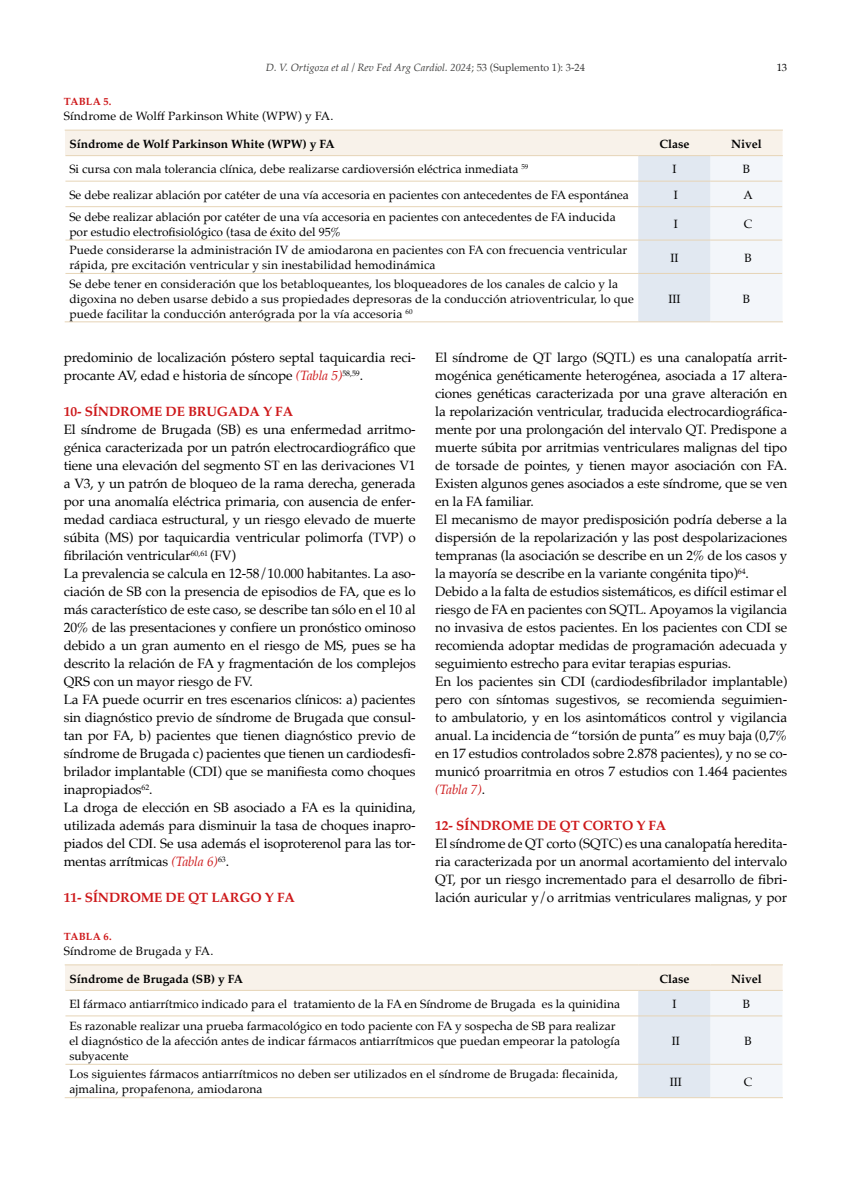
<style>
.page{position:relative;width:851px;height:1191px;background:#fff}
.page>*{position:absolute;margin:0;border:0;box-sizing:border-box;transform-origin:0 0}
.t1{font:13.5px/18px "Palatino";letter-spacing:-.01em;color:#000}
.t2{font:700 13.5px "Palatino";letter-spacing:-.01em;color:#cd1719}
.t3{font:12px/15px "Palatino";color:#000}
.t4{font:700 12px "Palatino";color:#000}
.t5{font:italic 10.5px "Palatino";color:#3c3c3b}
.t6{font:700 10.5px "Palatino";letter-spacing:.01em;color:#cd1719}
.t7{font:10.5px "Palatino";color:#000}
.s1{font-style:normal}
.s2{font-style:italic;color:#cd1719}
</style>
<div class="page">
<svg style="left:65px;top:131px;width:717px;height:190px"></svg>
<hr style="left:65px;top:130px;width:573px;height:1px;background:#e6d4b6">
<hr style="left:638px;top:130px;width:72px;height:1px;background:#e6d4b6">
<hr style="left:710px;top:130px;width:72px;height:1px;background:#e6d4b6">
<hr style="left:65px;top:155px;width:573px;height:1px;background:#e6d4b6">
<hr style="left:638px;top:155px;width:72px;height:1px;background:#e6d4b6">
<hr style="left:710px;top:155px;width:72px;height:1px;background:#e6d4b6">
<hr style="left:65px;top:181px;width:573px;height:1px;background:#e6d4b6">
<hr style="left:638px;top:181px;width:72px;height:1px;background:#e6d4b6">
<hr style="left:710px;top:181px;width:72px;height:1px;background:#e6d4b6">
<hr style="left:65px;top:206px;width:573px;height:1px;background:#e6d4b6">
<hr style="left:638px;top:206px;width:72px;height:1px;background:#e6d4b6">
<hr style="left:710px;top:206px;width:72px;height:1px;background:#e6d4b6">
<hr style="left:65px;top:240px;width:573px;height:1px;background:#e6d4b6">
<hr style="left:638px;top:240px;width:72px;height:1px;background:#e6d4b6">
<hr style="left:710px;top:240px;width:72px;height:1px;background:#e6d4b6">
<hr style="left:65px;top:273px;width:573px;height:1px;background:#e6d4b6">
<hr style="left:638px;top:273px;width:72px;height:1px;background:#e6d4b6">
<hr style="left:710px;top:273px;width:72px;height:1px;background:#e6d4b6">
<hr style="left:65px;top:321px;width:573px;height:1px;background:#e6d4b6">
<hr style="left:638px;top:321px;width:72px;height:1px;background:#e6d4b6">
<hr style="left:710px;top:321px;width:72px;height:1px;background:#e6d4b6">
<svg style="left:65px;top:965px;width:717px;height:132px"></svg>
<hr style="left:65px;top:964px;width:573px;height:1px;background:#e6d4b6">
<hr style="left:638px;top:964px;width:72px;height:1px;background:#e6d4b6">
<hr style="left:710px;top:964px;width:72px;height:1px;background:#e6d4b6">
<hr style="left:65px;top:990px;width:573px;height:1px;background:#e6d4b6">
<hr style="left:638px;top:990px;width:72px;height:1px;background:#e6d4b6">
<hr style="left:710px;top:990px;width:72px;height:1px;background:#e6d4b6">
<hr style="left:65px;top:1015px;width:573px;height:1px;background:#e6d4b6">
<hr style="left:638px;top:1015px;width:72px;height:1px;background:#e6d4b6">
<hr style="left:710px;top:1015px;width:72px;height:1px;background:#e6d4b6">
<hr style="left:65px;top:1064px;width:573px;height:1px;background:#e6d4b6">
<hr style="left:638px;top:1064px;width:72px;height:1px;background:#e6d4b6">
<hr style="left:710px;top:1064px;width:72px;height:1px;background:#e6d4b6">
<hr style="left:65px;top:1097px;width:573px;height:1px;background:#e6d4b6">
<hr style="left:638px;top:1097px;width:72px;height:1px;background:#e6d4b6">
<hr style="left:710px;top:1097px;width:72px;height:1px;background:#e6d4b6">
<p class="t5" style="left:266px;top:58px;width:320px">D. V. Ortigoza et al / Rev Fed Arg Cardiol. 2024<span class="s1">; 53 (Suplemento 1): 3-24</span></p>
<p class="t7" style="left:776px;top:58px;width:12px">13</p>
<p class="t6" style="left:64px;top:93px;width:49px">TABLA 5.</p>
<p class="t3" style="left:64px;top:109px;width:271px">Síndrome de Wolff Parkinson White (WPW) y FA.</p>
<p class="t4" style="left:69px;top:133px;width:267px">Síndrome de Wolf Parkinson White (WPW) y FA</p>
<p class="t4" style="left:659px;top:133px;width:31px">Clase</p>
<p class="t4" style="left:731px;top:133px;width:32px">Nivel</p>
<p class="t3" style="left:69px;top:162px;width:460px">Si cursa con mala tolerancia clínica, debe realizarse cardioversión eléctrica inmediata <sup>59</sup></p>
<p class="t3" style="left:672px;top:162px;width:6px">I</p>
<p class="t3" style="left:742px;top:162px;width:9px">B</p>
<p class="t3" style="left:69px;top:187px;width:561px">Se debe realizar ablación por catéter de una vía accesoria en pacientes con antecedentes de FA espontánea</p>
<p class="t3" style="left:673px;top:187px;width:6px">I</p>
<p class="t3" style="left:743px;top:187px;width:11px">A</p>
<p class="t3" style="left:69px;top:209px;width:548px">Se debe realizar ablación por catéter de una vía accesoria en pacientes con antecedentes de FA inducida por estudio electrofisiológico (tasa de éxito del 95%</p>
<p class="t3" style="left:673px;top:217px;width:6px">I</p>
<p class="t3" style="left:743px;top:217px;width:10px">C</p>
<p class="t3" style="left:69px;top:242px;width:559px">Puede considerarse la administración IV de amiodarona en pacientes con FA con frecuencia ventricular rápida, pre excitación ventricular y sin inestabilidad hemodinámica</p>
<p class="t3" style="left:670px;top:250px;width:10px">II</p>
<p class="t3" style="left:744px;top:250px;width:9px">B</p>
<p class="t3" style="left:69px;top:276px;width:566px">Se debe tener en consideración que los betabloqueantes, los bloqueadores de los canales de calcio y la digoxina no deben usarse debido a sus propiedades depresoras de la conducción atrioventricular, lo que puede facilitar la conducción anterógrada por la vía accesoria <sup>60</sup></p>
<p class="t3" style="left:668px;top:291px;width:14px">III</p>
<p class="t3" style="left:742px;top:291px;width:9px">B</p>
<p class="t1" style="left:64px;top:348px;width:353px">predominio de localización póstero septal taquicardia reci&shy;procante AV, edad e historia de síncope <span class="s2">(Tabla 5)</span><sup>58,59</sup>.</p>
<p class="t2" style="left:64px;top:400px;width:231px">10- SÍNDROME DE BRUGADA Y FA</p>
<p class="t1" style="left:64px;top:420px;width:353px">El síndrome de Brugada (SB) es una enfermedad arritmo&shy;génica caracterizada por un patrón electrocardiográfico que tiene una elevación del segmento ST en las derivaciones V1 a V3, y un patrón de bloqueo de la rama derecha, generada por una anomalía eléctrica primaria, con ausencia de enfer&shy;medad cardiaca estructural, y un riesgo elevado de muerte súbita (MS) por taquicardia ventricular polimorfa (TVP) o fibrilación ventricular<sup>60,61</sup> (FV)<br>La prevalencia se calcula en 12-58/10.000 habitantes. La aso&shy;ciación de SB con la presencia de episodios de FA, que es lo más característico de este caso, se describe tan sólo en el 10 al 20% de las presentaciones y confiere un pronóstico ominoso debido a un gran aumento en el riesgo de MS, pues se ha descrito la relación de FA y fragmentación de los complejos QRS con un mayor riesgo de FV.<br>La FA puede ocurrir en tres escenarios clínicos: a) pacientes sin diagnóstico previo de síndrome de Brugada que consul&shy;tan por FA, b) pacientes que tienen diagnóstico previo de síndrome de Brugada c) pacientes que tienen un cardiodesfi&shy;brilador implantable (CDI) que se manifiesta como choques inapropiados<sup>62</sup>.<br>La droga de elección en SB asociado a FA es la quinidina, utilizada además para disminuir la tasa de choques inapro&shy;piados del CDI. Se usa además el isoproterenol para las tor&shy;mentas arrítmicas <span class="s2">(Tabla 6)</span><sup>63</sup>.</p>
<p class="t2" style="left:64px;top:886px;width:232px">11- SÍNDROME DE QT LARGO Y FA</p>
<p class="t1" style="left:435px;top:348px;width:353px">El síndrome de QT largo (SQTL) es una canalopatía arrit&shy;mogénica genéticamente heterogénea, asociada a 17 altera&shy;ciones genéticas caracterizada por una grave alteración en la repolarización ventricular, traducida electrocardiográfica&shy;mente por una prolongación del intervalo QT. Predispone a muerte súbita por arritmias ventriculares malignas del tipo de torsade de pointes, y tienen mayor asociación con FA.<br>Existen algunos genes asociados a este síndrome, que se ven en la FA familiar.<br>El mecanismo de mayor predisposición podría deberse a la dispersión de la repolarización y las post despolarizaciones tempranas (la asociación se describe en un 2% de los casos y la mayoría se describe en la variante congénita tipo)<sup>64</sup>.<br>Debido a la falta de estudios sistemáticos, es difícil estimar el riesgo de FA en pacientes con SQTL. Apoyamos la vigilancia no invasiva de estos pacientes. En los pacientes con CDI se recomienda adoptar medidas de programación adecuada y seguimiento estrecho para evitar terapias espurias.<br>En los pacientes sin CDI (cardiodesfibrilador implantable) pero con síntomas sugestivos, se recomienda seguimien&shy;to ambulatorio, y en los asintomáticos control y vigilancia anual. La incidencia de “torsión de punta” es muy baja (0,7% en 17 estudios controlados sobre 2.878 pacientes), y no se co&shy;municó proarritmia en otros 7 estudios con 1.464 pacientes <span class="s2">(Tabla 7)</span>.</p>
<p class="t2" style="left:435px;top:814px;width:232px">12- SÍNDROME DE QT CORTO Y FA</p>
<p class="t1" style="left:435px;top:834px;width:353px;text-align:justify">El síndrome de QT corto (SQTC) es una canalopatía heredita&shy;ria caracterizada por un anormal acortamiento del intervalo QT, por un riesgo incrementado para el desarrollo de fibri&shy;lación auricular y/o arritmias ventriculares malignas, y por</p>
<p class="t6" style="left:64px;top:927px;width:49px">TABLA 6.</p>
<p class="t3" style="left:64px;top:943px;width:151px">Síndrome de Brugada y FA.</p>
<p class="t4" style="left:69px;top:968px;width:175px">Síndrome de Brugada (SB) y FA</p>
<p class="t4" style="left:659px;top:968px;width:31px">Clase</p>
<p class="t4" style="left:731px;top:968px;width:32px">Nivel</p>
<p class="t3" style="left:69px;top:996px;width:552px">El fármaco antiarrítmico indicado para el tratamiento de la FA en Síndrome de Brugada es la quinidina</p>
<p class="t3" style="left:672px;top:996px;width:6px">I</p>
<p class="t3" style="left:742px;top:996px;width:9px">B</p>
<p class="t3" style="left:69px;top:1018px;width:552px">Es razonable realizar una prueba farmacológico en todo paciente con FA y sospecha de SB para realizar el diagnóstico de la afección antes de indicar fármacos antiarrítmicos que puedan empeorar la patología subyacente</p>
<p class="t3" style="left:671px;top:1033px;width:10px">II</p>
<p class="t3" style="left:744px;top:1033px;width:9px">B</p>
<p class="t3" style="left:69px;top:1066px;width:550px">Los siguientes fármacos antiarrítmicos no deben ser utilizados en el síndrome de Brugada: flecainida, ajmalina, propafenona, amiodarona</p>
<p class="t3" style="left:669px;top:1074px;width:14px">III</p>
<p class="t3" style="left:743px;top:1074px;width:10px">C</p>
</div>
